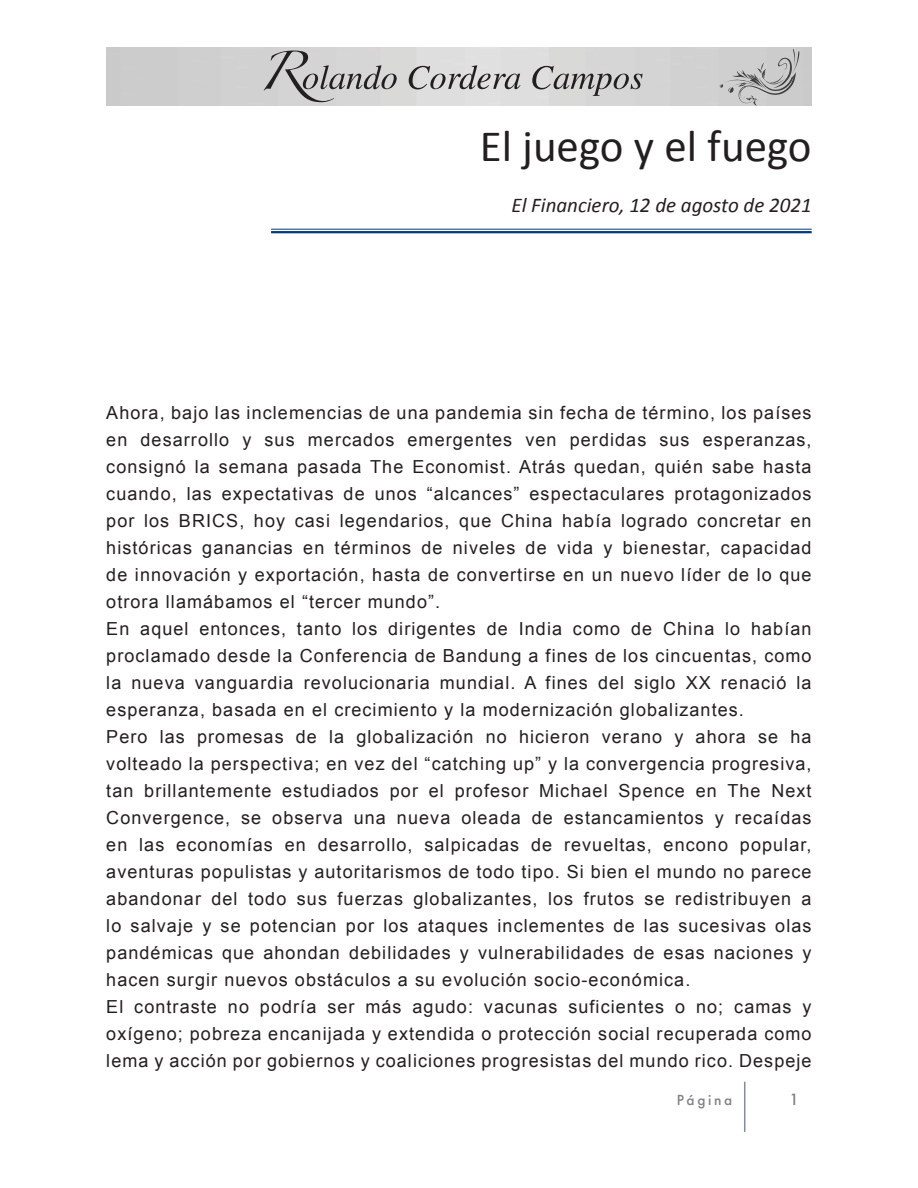
<style>
.page{position:relative;width:918px;height:1188px;background:#fff}
.page>*{position:absolute;margin:0;border:0;box-sizing:border-box;transform-origin:0 0}
.t1{font:45px "Calibri";color:#231f20}
.t2{font:italic 21px "Calibri";color:#231f20}
.t3{font:18px/27px "Arial";letter-spacing:.06em;color:#231f20;text-align:justify}
.t4{font:500 15px "Futura";color:#7e8182}
.t5{font:500 13.5px "Futura";letter-spacing:.2em;color:#7e8182}
</style>
<div class="page">
<svg style="left:264px;top:51px;width:133px;height:51px;background:#bab9b9"></svg>
<svg style="left:409px;top:65px;width:112px;height:24px;background:#b4b3b4"></svg>
<svg style="left:532px;top:66px;width:111px;height:30px;background:#b6b5b5"></svg>
<svg style="left:719px;top:49px;width:80px;height:57px;background:#bebebf"></svg>
<hr style="left:744px;top:1082px;width:1px;height:50px;background:#848ba0">
<hr style="left:271px;top:229px;width:541px;height:1px;background:#013a7a">
<hr style="left:271px;top:231px;width:541px;height:2px;background:#013a7a">
<p class="t1" style="left:480px;top:118px;width:333px">El juego y el fuego</p>
<p class="t2" style="left:511px;top:190px;width:302px">El Financiero, 12 de agosto de 2021</p>
<p class="t3" style="left:106px;top:399px;width:707px">Ahora, bajo las inclemencias de una pandemia sin fecha de término, los países en desarrollo y sus mercados emergentes ven perdidas sus esperanzas, consignó la semana pasada The Economist. Atrás quedan, quién sabe hasta cuando, las expectativas de unos “alcances” espectaculares protagonizados por los BRICS, hoy casi legendarios, que China había logrado concretar en históricas ganancias en términos de niveles de vida y bienestar, capacidad de innovación y exportación, hasta de convertirse en un nuevo líder de lo que otrora llamábamos el “tercer mundo”.</p>
<p class="t3" style="left:106px;top:615px;width:707px">En aquel entonces, tanto los dirigentes de India como de China lo habían proclamado desde la Conferencia de Bandung a fines de los cincuentas, como la nueva vanguardia revolucionaria mundial. A fines del siglo XX renació la esperanza, basada en el crecimiento y la modernización globalizantes.</p>
<p class="t3" style="left:106px;top:723px;width:707px">Pero las promesas de la globalización no hicieron verano y ahora se ha volteado la perspectiva; en vez del “catching up” y la convergencia progresiva, tan brillantemente estudiados por el profesor Michael Spence en The Next Convergence, se observa una nueva oleada de estancamientos y recaídas en las economías en desarrollo, salpicadas de revueltas, encono popular, aventuras populistas y autoritarismos de todo tipo. Si bien el mundo no parece abandonar del todo sus fuerzas globalizantes, los frutos se redistribuyen a lo salvaje y se potencian por los ataques inclementes de las sucesivas olas pandémicas que ahondan debilidades y vulnerabilidades de esas naciones y hacen surgir nuevos obstáculos a su evolución socio-económica.</p>
<p class="t3" style="left:106px;top:993px;width:707px">El contraste no podría ser más agudo: vacunas suficientes o no; camas y oxígeno; pobreza encanijada y extendida o protección social recuperada como lema y acción por gobiernos y coaliciones progresistas del mundo rico. Despeje</p>
<p class="t5" style="left:677px;top:1091px;width:57px">Página</p>
<p class="t4" style="left:789px;top:1089px;width:11px">1</p>
</div>
